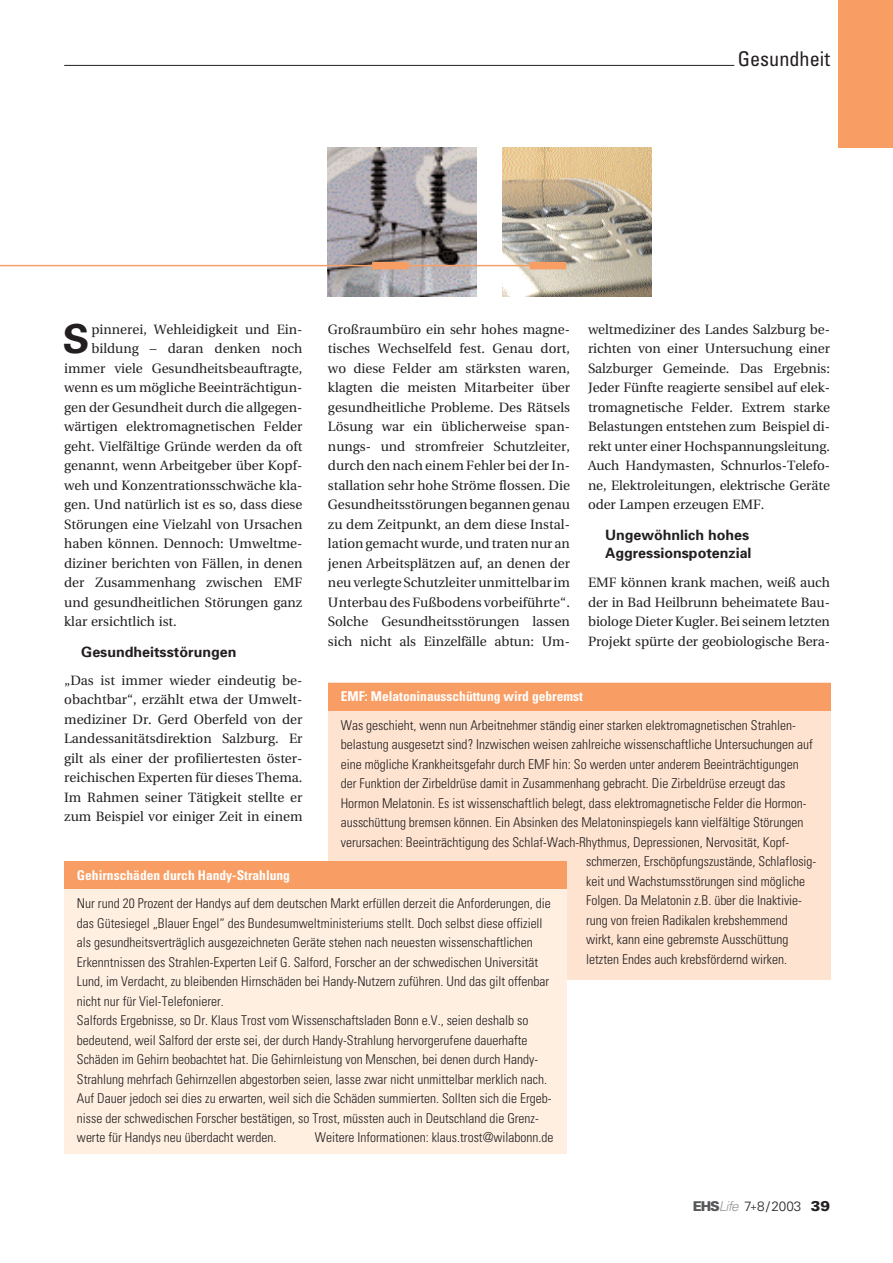
<style>
.page{position:relative;width:893px;height:1263px;background:#fff}
.page>*{position:absolute;margin:0;border:0;box-sizing:border-box;transform-origin:0 0}
.t1{font:700 39.9px "Univers";color:#231f20}
.t2{font:condensed 20.25px "Univers";color:#231f20}
.t3{font:700 14.25px/18px "Univers";color:#231f20}
.t4{font:300 condensed 13.5px/19.5px "Univers";color:#231f20}
.t5{font:13.5px/19.5px "Utopia";color:#231f20;text-align:justify}
.t6{font:700 condensed 13.5px "Univers";color:#fff}
.t7{font:300 13.5px "Univers";color:#231f20}
.s1{font-weight:900;color:#57585a}
.s2{font-style:italic;color:#939598}
.s3{font-size:10.5px}
.s4{font-weight:900;font-size:14.25px}
</style>
<div class="page">
<div style="left:838px;top:0;width:54px;height:148px;background:#f89e64"></div>
<hr style="left:64px;top:65px;width:670px;height:1px;background:#231f20">
<div style="left:328px;top:683px;width:502px;height:297px;background:#fee3d0"></div>
<div style="left:328px;top:683px;width:502px;height:27px;background:#f89e64"></div>
<div style="left:64px;top:861px;width:502px;height:293px;background:#feefe1"></div>
<div style="left:64px;top:861px;width:502px;height:28px;background:#f89e64"></div>
<img style="left:502px;top:148px;width:149px;height:149px">
<img style="left:328px;top:148px;width:149px;height:149px">
<hr style="left:0;top:265px;width:566px;height:1px;background:#f89e64">
<div style="left:372px;top:262px;width:37px;height:7px;background:#f89e64"></div>
<div style="left:529px;top:262px;width:37px;height:7px;background:#f89e64"></div>
<h2 class="t2" style="left:737px;top:51px;width:94px">Gesundheit</h2>
<p class="t5" style="left:328px;top:321px;width:243px">Großraumbüro ein sehr hohes magne&shy;tisches Wechselfeld fest. Genau dort, wo diese Felder am stärksten waren, klagten die meisten Mitarbeiter über gesundheitliche Probleme. Des Rätsels Lösung war ein üblicherweise span&shy;nungs- und stromfreier Schutzleiter, durch den nach einem Fehler bei der In&shy;stallation sehr hohe Ströme flossen. Die Gesundheitsstörungen begannen genau zu dem Zeitpunkt, an dem diese Instal&shy;lation gemacht wurde, und traten nur an jenen Arbeitsplätzen auf, an denen der neu verlegte Schutzleiter unmittelbar im Unterbau des Fußbodens vorbeiführte“.<br>Solche Gesundheitsstörungen lassen sich nicht als Einzelfälle abtun: Um-</p>
<p class="t5" style="left:588px;top:321px;width:243px">weltmediziner des Landes Salzburg be&shy;richten von einer Untersuchung einer Salzburger Gemeinde. Das Ergebnis:<br>Jeder Fünfte reagierte sensibel auf elek&shy;tromagnetische Felder. Extrem starke Belastungen entstehen zum Beispiel di&shy;rekt unter einer Hochspannungsleitung.<br>Auch Handymasten, Schnurlos-Telefo&shy;ne, Elektroleitungen, elektrische Geräte oder Lampen erzeugen EMF.</p>
<h1 class="t1" style="left:63px;top:325px;width:28px">S</h1>
<p class="t5" style="left:91px;top:321px;width:212px">pinnerei, Wehleidigkeit und Ein-</p>
<p class="t5" style="left:91px;top:340px;width:212px">bildung – daran denken noch</p>
<p class="t5" style="left:64px;top:360px;width:240px">immer viele Gesundheitsbeauftragte,</p>
<p class="t5" style="left:64px;top:379px;width:240px">wenn es um mögliche Beeinträchtigun-</p>
<p class="t5" style="left:64px;top:399px;width:240px">gen der Gesundheit durch die allgegen-</p>
<p class="t5" style="left:64px;top:418px;width:240px">wärtigen elektromagnetischen Felder</p>
<p class="t5" style="left:64px;top:438px;width:240px">geht. Vielfältige Gründe werden da oft</p>
<p class="t5" style="left:64px;top:457px;width:240px">genannt, wenn Arbeitgeber über Kopf-</p>
<p class="t5" style="left:64px;top:477px;width:240px">weh und Konzentrationsschwäche kla-</p>
<p class="t5" style="left:64px;top:496px;width:240px">gen. Und natürlich ist es so, dass diese</p>
<p class="t5" style="left:64px;top:516px;width:240px">Störungen eine Vielzahl von Ursachen</p>
<p class="t5" style="left:64px;top:535px;width:240px">haben können. Dennoch: Umweltme-</p>
<p class="t5" style="left:64px;top:555px;width:240px">diziner berichten von Fällen, in denen</p>
<p class="t5" style="left:64px;top:574px;width:240px">der Zusammenhang zwischen EMF</p>
<p class="t5" style="left:64px;top:594px;width:240px">und gesundheitlichen Störungen ganz</p>
<p class="t5" style="left:64px;top:613px;width:114px">klar ersichtlich ist.</p>
<p class="t3" style="left:81px;top:644px;width:157px">Gesundheitsstörungen</p>
<p class="t5" style="left:64px;top:672px;width:240px">„Das ist immer wieder eindeutig be&shy;obachtbar“, erzählt etwa der Umwelt&shy;mediziner Dr. Gerd Oberfeld von der Landessanitätsdirektion Salzburg. Er gilt als einer der profiliertesten öster&shy;reichischen Experten für dieses Thema.<br>Im Rahmen seiner Tätigkeit stellte er zum Beispiel vor einiger Zeit in einem</p>
<p class="t3" style="left:605px;top:527px;width:148px">Ungewöhnlich hohes<br>Aggressionspotenzial</p>
<p class="t5" style="left:588px;top:574px;width:243px">EMF können krank machen, weiß auch der in Bad Heilbrunn beheimatete Bau&shy;biologe Dieter Kugler. Bei seinem letzten Projekt spürte der geobiologische Bera-</p>
<p class="t6" style="left:341px;top:692px;width:244px">EMF: Melatoninausschüttung wird gebremst</p>
<p class="t4" style="left:341px;top:717px;width:456px">Was geschieht, wenn nun Arbeitnehmer ständig einer starken elektromagnetischen Strahlen-</p>
<p class="t4" style="left:341px;top:736px;width:473px">belastung ausgesetzt sind? Inzwischen weisen zahlreiche wissenschaftliche Untersuchungen auf</p>
<p class="t4" style="left:341px;top:756px;width:459px">eine mögliche Krankheitsgefahr durch EMF hin: So werden unter anderem Beeinträchtigungen</p>
<p class="t4" style="left:341px;top:775px;width:446px">der Funktion der Zirbeldrüse damit in Zusammenhang gebracht. Die Zirbeldrüse erzeugt das</p>
<p class="t4" style="left:341px;top:795px;width:467px">Hormon Melatonin. Es ist wissenschaftlich belegt, dass elektromagnetische Felder die Hormon-</p>
<p class="t4" style="left:341px;top:814px;width:464px">ausschüttung bremsen können. Ein Absinken des Melatoninspiegels kann vielfältige Störungen</p>
<p class="t4" style="left:341px;top:834px;width:450px">verursachen: Beeinträchtigung des Schlaf-Wach-Rhythmus, Depressionen, Nervosität, Kopf-</p>
<p class="t4" style="left:586px;top:853px;width:232px">schmerzen, Erschöpfungszustände, Schlaflosig-</p>
<p class="t4" style="left:586px;top:873px;width:220px">keit und Wachstumsstörungen sind mögliche</p>
<p class="t4" style="left:586px;top:892px;width:217px">Folgen. Da Melatonin z.B. über die Inaktivie-</p>
<p class="t4" style="left:586px;top:912px;width:203px">rung von freien Radikalen krebshemmend</p>
<p class="t4" style="left:586px;top:931px;width:204px">wirkt, kann eine gebremste Ausschüttung</p>
<p class="t4" style="left:586px;top:951px;width:202px">letzten Endes auch krebsfördernd wirken.</p>
<p class="t6" style="left:77px;top:870px;width:214px">Gehirnschäden durch Handy-Strahlung</p>
<p class="t4" style="left:77px;top:895px;width:476px">Nur rund 20 Prozent der Handys auf dem deutschen Markt erfüllen derzeit die Anforderungen, die das Gütesiegel „Blauer Engel“ des Bundesumweltministeriums stellt. Doch selbst diese offiziell als gesundheitsverträglich ausgezeichneten Geräte stehen nach neuesten wissenschaftlichen Erkenntnissen des Strahlen-Experten Leif G. Salford, Forscher an der schwedischen Universität Lund, im Verdacht, zu bleibenden Hirnschäden bei Handy-Nutzern zuführen. Und das gilt offenbar nicht nur für Viel-Telefonierer.<br>Salfords Ergebnisse, so Dr. Klaus Trost vom Wissenschaftsladen Bonn e.V., seien deshalb so bedeutend, weil Salford der erste sei, der durch Handy-Strahlung hervorgerufene dauerhafte Schäden im Gehirn beobachtet hat. Die Gehirnleistung von Menschen, bei denen durch Handy-Strahlung mehrfach Gehirnzellen abgestorben seien, lasse zwar nicht unmittelbar merklich nach.<br>Auf Dauer jedoch sei dies zu erwarten, weil sich die Schäden summierten. Sollten sich die Ergeb&shy;nisse der schwedischen Forscher bestätigen, so Trost, müssten auch in Deutschland die Grenz&shy;werte für Handys neu überdacht werden.</p>
<p class="t4" style="left:315px;top:1129px;width:240px">Weitere Informationen: klaus.trost@wilabonn.de</p>
<p class="t7" style="left:693px;top:1202px;width:139px"><span class="s1">EHS</span><span class="s2">Life</span> 7<span class="s3">+</span>8/2003 <span class="s4">39</span></p>
</div>
